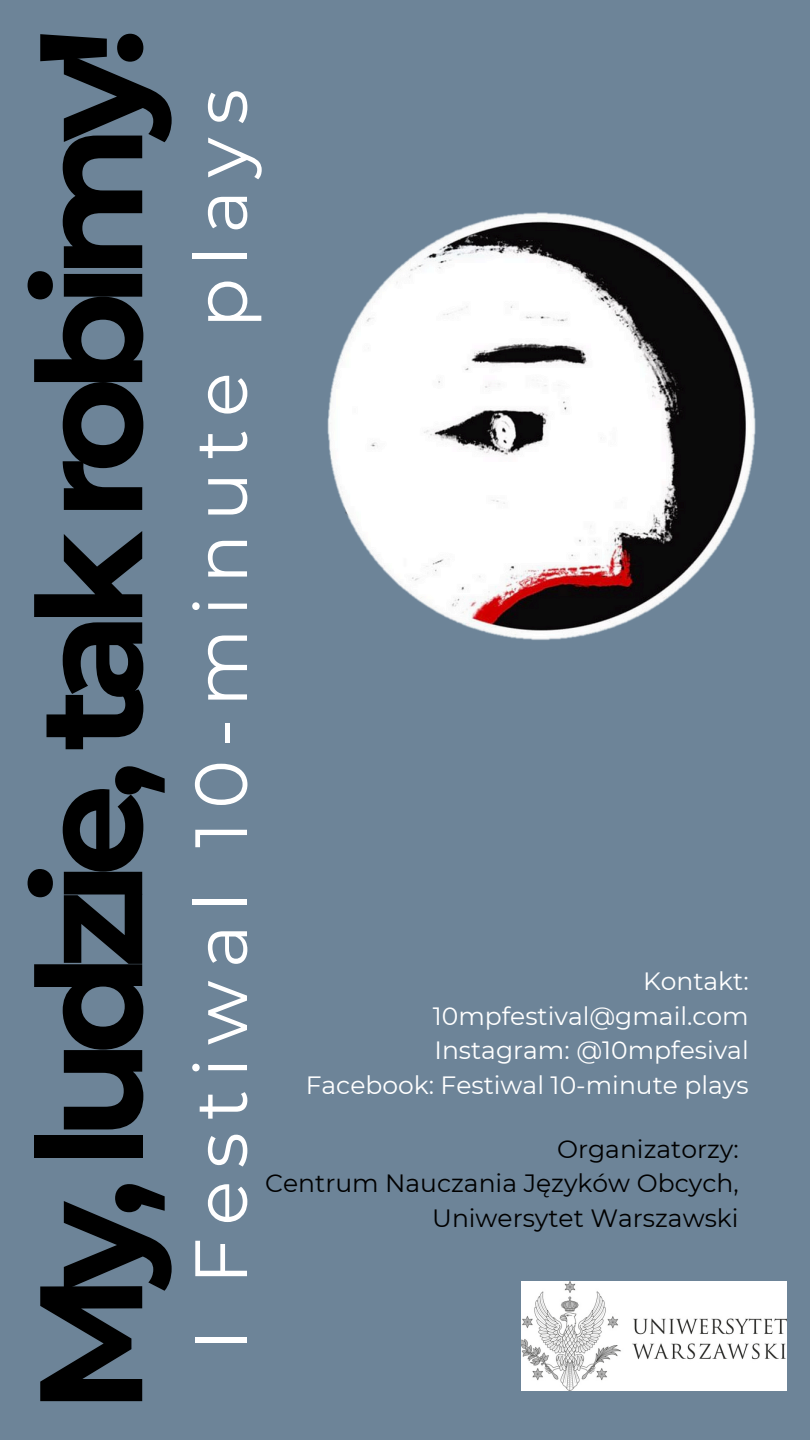
<style>
.page{position:relative;width:810px;height:1440px;background:#6d8498}
.page>*{position:absolute;margin:0;border:0;box-sizing:border-box;transform-origin:0 0}
.t1{font:700 145.7px "Montserrat";letter-spacing:-.105em;color:#000}
.t2{font:73.9px "Montserrat";letter-spacing:.17em;color:#fff}
.t3{font:25px "Montserrat";color:#fff}
.t4{font:25px "Montserrat";color:#000}
</style>
<div class="page">
<img style="left:327px;top:212px;width:429px;height:428px">
<img style="left:522px;top:1282px;width:264px;height:109px">
<p class="t1" style="left:1px;top:1413px;width:1388px;rotate:-90deg">My, ludzie, tak robimy!</p>
<p class="t2" style="left:175px;top:1351px;width:1264px;rotate:-90deg">I Festiwal 10-minute plays</p>
<p class="t3" style="left:643px;top:966px;width:107px">Kontakt:</p>
<p class="t3" style="left:433px;top:1001px;width:317px">10mpfestival@gmail.com</p>
<p class="t3" style="left:434px;top:1035px;width:316px">Instagram: @10mpfesival</p>
<p class="t3" style="left:306px;top:1070px;width:445px">Facebook: Festiwal 10-minute plays</p>
<p class="t4" style="left:557px;top:1134px;width:183px">Organizatorzy:</p>
<p class="t4" style="left:265px;top:1168px;width:475px">Centrum Nauczania Języków Obcych,</p>
<p class="t4" style="left:432px;top:1203px;width:308px">Uniwersytet Warszawski</p>
</div>
